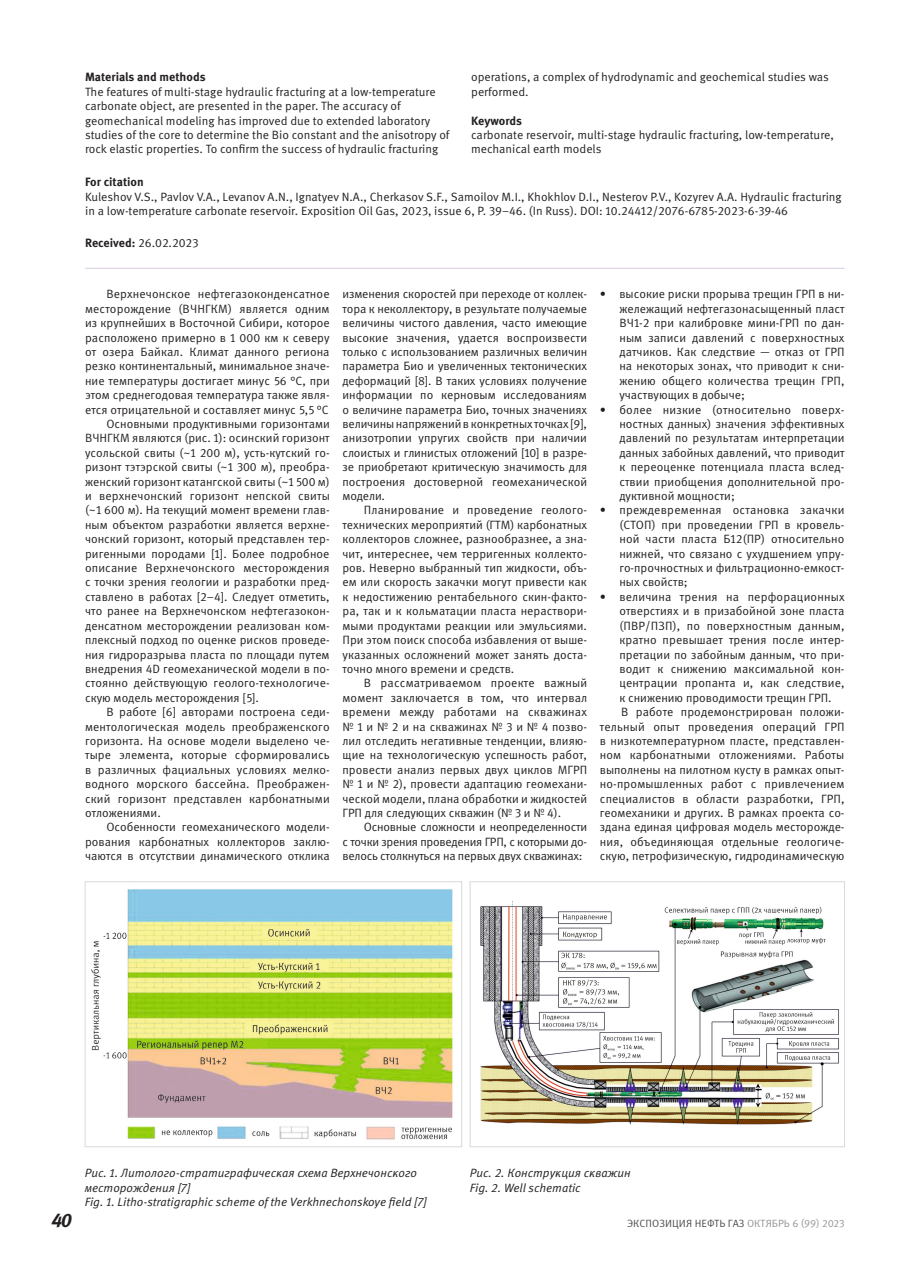
<style>
.page{position:relative;width:919px;height:1272px;background:#fff}
.page>*{position:absolute;margin:0;border:0;box-sizing:border-box;transform-origin:0 0}
.t1{font:italic 700 19.5px "Meta Pro";color:#231f20}
.t2{font:12px/14.4px "Meta Pro";color:#231f20;text-align:justify}
.t3{font:italic 12px/14.4px "Meta Pro";color:#231f20}
.t4{font:700 12px "Meta Pro";color:#231f20}
.t5{font:10.5px "Meta Pro";color:#4b4c4d}
.s1{font-weight:700}
.s2{color:#939598}
</style>
<div class="page">
<hr style="left:85px;top:268px;width:759px;height:1px;background:#dbcfdf">
<img style="left:91px;top:889px;width:362px;height:251px">
<div style="left:85px;top:881px;width:377px;height:266px;border:1px solid #d8d9db"></div>
<img style="left:480px;top:901px;width:359px;height:223px">
<div style="left:469px;top:881px;width:375px;height:266px;border:1px solid #d8d9db"></div>
<p class="t4" style="left:85px;top:70px;width:122px">Materials and methods</p>
<p class="t2" style="left:85px;top:85px;width:366px;text-align:left">The features of multi-stage hydraulic fracturing at a low-temperature carbonate object, are presented in the paper. The accuracy of geomechanical modeling has improved due to extended laboratory studies of the core to determine the Bio constant and the anisotropy of rock elastic properties. To confirm the success of hydraulic fracturing</p>
<p class="t2" style="left:471px;top:70px;width:359px">operations, a complex of hydrodynamic and geochemical studies was performed.</p>
<p class="t4" style="left:471px;top:113px;width:52px">Keywords</p>
<p class="t2" style="left:471px;top:128px;width:364px">carbonate reservoir, multi-stage hydraulic fracturing, low-temperature, mechanical earth models</p>
<p class="t4" style="left:85px;top:174px;width:60px">For citation</p>
<p class="t2" style="left:85px;top:190px;width:758px">Kuleshov V.S., Pavlov V.A., Levanov A.N., Ignatyev N.A., Cherkasov S.F., Samoilov M.I., Khokhlov D.I., Nesterov P.V., Kozyrev A.A. Hydraulic fracturing in a low-temperature carbonate reservoir. Exposition Oil Gas, 2023, issue 6, P. 39–46. (In Russ). DOI: 10.24412/2076-6785-2023-6-39-46</p>
<p class="t2" style="left:85px;top:236px;width:115px"><span class="s1">Received:</span> 26.02.2023</p>
<p class="t2" style="left:106px;top:287px;width:225px">Верхнечонское нефтегазоконденсатное</p>
<p class="t2" style="left:85px;top:302px;width:246px">месторождение (ВЧНГКМ) является одним</p>
<p class="t2" style="left:85px;top:316px;width:246px">из крупнейших в Восточной Сибири, которое</p>
<p class="t2" style="left:85px;top:330px;width:246px">расположено примерно в 1 000 км к северу</p>
<p class="t2" style="left:85px;top:345px;width:246px">от озера Байкал. Климат данного региона</p>
<p class="t2" style="left:85px;top:359px;width:246px">резко континентальный, минимальное значе-</p>
<p class="t2" style="left:85px;top:374px;width:246px">ние температуры достигает минус 56 °С, при</p>
<p class="t2" style="left:85px;top:388px;width:246px">этом среднегодовая температура также явля-</p>
<p class="t2" style="left:85px;top:402px;width:245px">ется отрицательной и составляет минус 5,5 °С</p>
<p class="t2" style="left:106px;top:417px;width:225px">Основными продуктивными горизонтами</p>
<p class="t2" style="left:85px;top:431px;width:246px">ВЧНГКМ являются (рис. 1): осинский горизонт</p>
<p class="t2" style="left:85px;top:446px;width:246px">усольской свиты (~1 200 м), усть-кутский го-</p>
<p class="t2" style="left:85px;top:460px;width:246px">ризонт тэтэрской свиты (~1 300 м), преобра-</p>
<p class="t2" style="left:85px;top:474px;width:246px">женский горизонт катангской свиты (~1 500 м)</p>
<p class="t2" style="left:85px;top:489px;width:246px">и верхнечонский горизонт непской свиты</p>
<p class="t2" style="left:85px;top:503px;width:246px">(~1 600 м). На текущий момент времени глав-</p>
<p class="t2" style="left:85px;top:518px;width:246px">ным объектом разработки является верхне-</p>
<p class="t2" style="left:85px;top:532px;width:246px">чонский горизонт, который представлен тер-</p>
<p class="t2" style="left:85px;top:546px;width:246px">ригенными породами [1]. Более подробное</p>
<p class="t2" style="left:85px;top:561px;width:246px">описание Верхнечонского месторождения</p>
<p class="t2" style="left:85px;top:575px;width:246px">с точки зрения геологии и разработки пред-</p>
<p class="t2" style="left:85px;top:590px;width:246px">ставлено в работах [2–4]. Следует отметить,</p>
<p class="t2" style="left:85px;top:604px;width:246px">что ранее на Верхнечонском нефтегазокон-</p>
<p class="t2" style="left:85px;top:618px;width:246px">денсатном месторождении реализован ком-</p>
<p class="t2" style="left:85px;top:633px;width:246px">плексный подход по оценке рисков проведе-</p>
<p class="t2" style="left:85px;top:647px;width:246px">ния гидроразрыва пласта по площади путем</p>
<p class="t2" style="left:85px;top:662px;width:246px">внедрения 4D геомеханической модели в по-</p>
<p class="t2" style="left:85px;top:676px;width:246px">стоянно действующую геолого-технологиче-</p>
<p class="t2" style="left:85px;top:690px;width:175px">скую модель месторождения [5].</p>
<p class="t2" style="left:106px;top:705px;width:225px">В работе [6] авторами построена седи-</p>
<p class="t2" style="left:85px;top:719px;width:246px">ментологическая модель преображенского</p>
<p class="t2" style="left:85px;top:734px;width:246px">горизонта. На основе модели выделено че-</p>
<p class="t2" style="left:85px;top:748px;width:246px">тыре элемента, которые сформировались</p>
<p class="t2" style="left:85px;top:762px;width:246px">в различных фациальных условиях мелко-</p>
<p class="t2" style="left:85px;top:777px;width:246px">водного морского бассейна. Преображен-</p>
<p class="t2" style="left:85px;top:791px;width:246px">ский горизонт представлен карбонатными</p>
<p class="t2" style="left:85px;top:806px;width:77px">отложениями.</p>
<p class="t2" style="left:106px;top:820px;width:225px">Особенности геомеханического модели-</p>
<p class="t2" style="left:85px;top:834px;width:246px">рования карбонатных коллекторов заклю-</p>
<p class="t2" style="left:85px;top:849px;width:246px">чаются в отсутствии динамического отклика</p>
<p class="t2" style="left:342px;top:287px;width:246px">изменения скоростей при переходе от коллек&shy;тора к неколлектору, в результате получаемые величины чистого давления, часто имеющие высокие значения, удается воспроизвести только с использованием различных величин параметра Био и увеличенных тектонических деформаций [8]. В таких условиях получение информации по керновым исследованиям о величине параметра Био, точных значениях величины напряжений в конкретных точках [9], анизотропии упругих свойств при наличии слоистых и глинистых отложений [10] в разре&shy;зе приобретают критическую значимость для построения достоверной геомеханической модели.</p>
<p class="t2" style="left:342px;top:503px;width:246px;text-indent:21px">Планирование и проведение геолого&shy;технических мероприятий (ГТМ) карбонатных коллекторов сложнее, разнообразнее, а зна&shy;чит, интереснее, чем терригенных коллекто&shy;ров. Неверно выбранный тип жидкости, объ&shy;ем или скорость закачки могут привести как к недостижению рентабельного скин-факто&shy;ра, так и к кольматации пласта нераствори&shy;мыми продуктами реакции или эмульсиями.<br>При этом поиск способа избавления от выше&shy;указанных осложнений может занять доста&shy;точно много времени и средств.</p>
<p class="t2" style="left:342px;top:676px;width:246px;text-indent:21px">В рассматриваемом проекте важный момент заключается в том, что интервал времени между работами на скважинах № 1 и № 2 и на скважинах № 3 и № 4 позво&shy;лил отследить негативные тенденции, влияю&shy;щие на технологическую успешность работ, провести анализ первых двух циклов МГРП № 1 и № 2), провести адаптацию геомехани&shy;ческой модели, плана обработки и жидкостей ГРП для следующих скважин (№ 3 и № 4).</p>
<p class="t2" style="left:342px;top:820px;width:246px;text-indent:21px">Основные сложности и неопределенности с точки зрения проведения ГРП, с которыми до&shy;велось столкнуться на первых двух скважинах:</p>
<p class="t2" style="left:619px;top:287px;width:227px;text-indent:-20px">• высокие риски прорыва трещин ГРП в ни&shy;жележащий нефтегазонасыщенный пласт ВЧ1-2 при калибровке мини-ГРП по дан&shy;ным записи давлений с поверхностных датчиков. Как следствие — отказ от ГРП на некоторых зонах, что приводит к сни&shy;жению общего количества трещин ГРП, участвующих в добыче;</p>
<p class="t2" style="left:619px;top:402px;width:227px;text-indent:-20px">• более низкие (относительно поверх&shy;ностных данных) значения эффективных давлений по результатам интерпретации данных забойных давлений, что приводит к переоценке потенциала пласта вслед&shy;ствии приобщения дополнительной про&shy;дуктивной мощности;</p>
<p class="t2" style="left:619px;top:503px;width:226px;text-indent:-20px">• преждевременная остановка закачки (СТОП) при проведении ГРП в кровель&shy;ной части пласта Б12(ПР) относительно нижней, что связано с ухудшением упру&shy;го-прочностных и фильтрационно-емкост&shy;ных свойств;</p>
<p class="t2" style="left:600px;top:590px;width:246px">• величина трения на перфорационных</p>
<p class="t2" style="left:619px;top:604px;width:226px">отверстиях и в призабойной зоне пласта</p>
<p class="t2" style="left:619px;top:618px;width:226px">(ПВР/ПЗП), по поверхностным данным,</p>
<p class="t2" style="left:619px;top:633px;width:226px">кратно превышает трения после интер-</p>
<p class="t2" style="left:619px;top:647px;width:226px">претации по забойным данным, что при-</p>
<p class="t2" style="left:619px;top:662px;width:226px">водит к снижению максимальной кон-</p>
<p class="t2" style="left:619px;top:676px;width:227px">центрации пропанта и, как следствие,</p>
<p class="t2" style="left:619px;top:690px;width:214px">к снижению проводимости трещин ГРП.</p>
<p class="t2" style="left:621px;top:705px;width:225px">В работе продемонстрирован положи-</p>
<p class="t2" style="left:600px;top:719px;width:246px">тельный опыт проведения операций ГРП</p>
<p class="t2" style="left:600px;top:734px;width:246px">в низкотемпературном пласте, представлен-</p>
<p class="t2" style="left:600px;top:748px;width:246px">ном карбонатными отложениями. Работы</p>
<p class="t2" style="left:600px;top:762px;width:246px">выполнены на пилотном кусту в рамках опыт-</p>
<p class="t2" style="left:600px;top:777px;width:246px">но-промышленных работ с привлечением</p>
<p class="t2" style="left:600px;top:791px;width:246px">специалистов в области разработки, ГРП,</p>
<p class="t2" style="left:600px;top:806px;width:246px">геомеханики и других. В рамках проекта со-</p>
<p class="t2" style="left:600px;top:820px;width:246px">здана единая цифровая модель месторожде-</p>
<p class="t2" style="left:600px;top:834px;width:246px">ния, объединяющая отдельные геологиче-</p>
<p class="t2" style="left:600px;top:849px;width:246px">скую, петрофизическую, гидродинамическую</p>
<p class="t3" style="left:85px;top:1166px;width:344px">Рис. 1. Литолого-стратиграфическая схема Верхнечонского месторождения [7]<br>Fig. 1. Litho-stratigraphic scheme of the Verkhnechonskoye field [7]</p>
<p class="t3" style="left:469px;top:1166px;width:162px">Рис. 2. Конструкция скважин<br>Fig. 2. Well schematic</p>
<h1 class="t1" style="left:51px;top:1208px;width:22px">40</h1>
<p class="t5" style="left:627px;top:1216px;width:219px">ЭКСПОЗИЦИЯ НЕФТЬ ГАЗ <span class="s2">ОКТЯБРЬ 6 (99) 2023</span></p>
</div>
